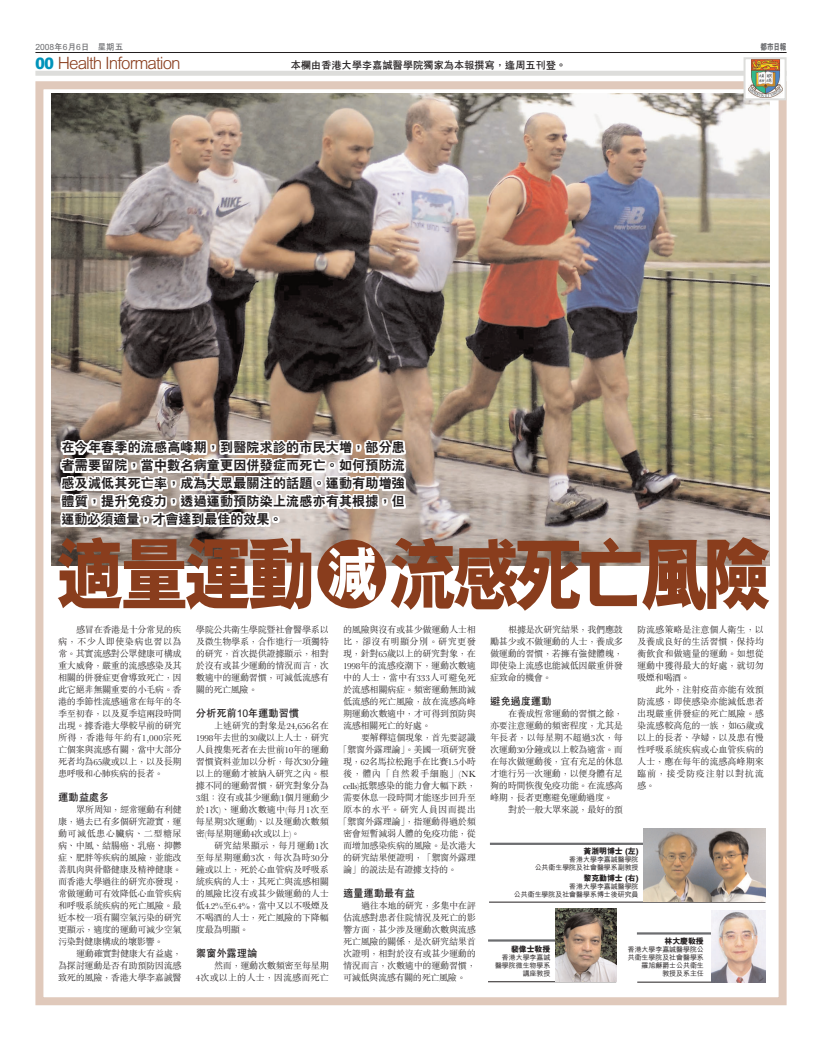
<style>
.page{position:relative;width:822px;height:1049px;background:#fff}
.page>*{position:absolute;margin:0;border:0;box-sizing:border-box;transform-origin:0 0}
.t1{font:800 80.3px "M Hei";letter-spacing:-.105em;color:#893d1d;scale:.87 1}
.t2{font:300 17px "M Hei";letter-spacing:-.055em;color:#893d1d}
.t3{font:800 13px/18px "C Hei 2";letter-spacing:.015em;color:#231f20;text-align:justify}
.t4{font:700 10.5px "C Hei 2";letter-spacing:-.03em;color:#231f20}
.t5{font:300 9.2px/12px "M Sung";letter-spacing:-.04em;color:#231f20;text-align:justify}
.t6{font:300 9.2px/12px "M Sung";letter-spacing:-.005em;color:#231f20;text-align:right}
.t7{font:300 9.2px "M Sung";letter-spacing:.05em;color:#231f20}
.t8{font:300 9.2px "M Sung";letter-spacing:.035em;color:#231f20}
.t9{font:800 8.6px "M Hei";color:#6c6d70;scale:.78 1}
.t10{font:700 8.5px "C Hei 2";color:#6c6d70}
.t11{font:800 8px "M Hei";letter-spacing:-.02em;color:#231f20}
.t12{font:500 7px/8px "M Hei";letter-spacing:-.01em;color:#231f20;text-align:right}
.s1{font-family:"Corpid Caps";font-weight:800;color:#0093ba}
.s2{font-size:60px;color:#fff}
</style>
<div class="page">
<div style="left:35px;top:71px;width:752px;height:5px;background:#dddddb"></div>
<hr style="left:35px;top:52px;width:752px;height:1px;background:#231f20">
<div style="left:35px;top:81px;width:752px;height:924px;border:8px solid #e0c9bb"></div>
<img style="left:51px;top:93px;width:719px;height:473px">
<div style="left:745px;top:58px;width:41px;height:41px;background:#fff"></div>
<img style="left:748px;top:60px;width:34px;height:37px">
<div style="left:744px;top:57px;width:43px;height:43px;border:2px solid #dddddb"></div>
<div style="left:317px;top:540px;width:69px;height:68px;background:#893d1d;border-radius:50%"></div>
<hr style="left:637px;top:982px;width:128px;height:1px;background:#231f20">
<hr style="left:488px;top:939px;width:129px;height:3px;background:#6c6d70">
<hr style="left:488px;top:982px;width:128px;height:1px;background:#231f20">
<img style="left:556px;top:908px;width:60px;height:74px">
<hr style="left:490px;top:843px;width:275px;height:2px;background:#6c6d70">
<hr style="left:489px;top:902px;width:276px;height:1px;background:#231f20">
<img style="left:644px;top:829px;width:122px;height:73px">
<hr style="left:637px;top:932px;width:128px;height:3px;background:#6c6d70">
<img style="left:711px;top:910px;width:54px;height:72px">
<p class="t10" style="left:35px;top:42px;width:89px">2008年6月6日　星期五</p>
<p class="t9" style="left:761px;top:42px;width:35px">都市日報</p>
<h2 class="t2" style="left:35px;top:53px;width:147px"><span class="s1">00</span> Health Information</h2>
<p class="t4" style="left:291px;top:60px;width:277px">本欄由香港大學李嘉誠醫學院獨家為本報撰寫，逢周五刊登。</p>
<h3 class="t3" style="left:62px;top:440px;width:345px">在今年春季的流感高峰期，到醫院求診的市民大增，部分患者需要留院，當中數名病童更因併發症而死亡。如何預防流感及減低其死亡率，成為大眾最關注的話題。運動有助增強體質，提升免疫力，透過運動預防染上流感亦有其根據，但運動必須適量，才會達到最佳的效果。</h3>
<h1 class="t1" style="left:56px;top:532px;width:826px">適量運動<span class="s2">減</span>流感死亡風險</h1>
<p class="t5" style="left:58px;top:624px;width:125px;text-indent:18px">感冒在香港是十分常見的疾病，不少人即使染病也習以為常。其實流感對公眾健康可構成重大威脅，嚴重的流感感染及其相關的併發症更會導致死亡，因此它絕非無關重要的小毛病。香港的季節性流感通常在每年的冬季至初春，以及夏季這兩段時間出現。據香港大學較早前的研究所得，香港每年約有1,000宗死亡個案與流感有關，當中大部分死者均為65歲或以上，以及長期患呼吸和心肺疾病的長者。</p>
<p class="t4" style="left:58px;top:792px;width:53px">運動益處多</p>
<p class="t5" style="left:58px;top:804px;width:125px;text-indent:18px">眾所周知，經常運動有利健康，過去已有多個研究證實，運動可減低患心臟病、二型糖尿病、中風、結腸癌、乳癌、抑鬱症、肥胖等疾病的風險，並能改善肌肉與骨骼健康及精神健康。而香港大學過往的研究亦發現，常做運動可有效降低心血管疾病和呼吸系統疾病的死亡風險。最近本校一項有關空氣污染的研究更顯示，適度的運動可減少空氣污染對健康構成的壞影響。</p>
<p class="t5" style="left:58px;top:948px;width:125px;text-indent:18px">運動確實對健康大有益處，為探討運動是否有助預防因流感致死的風險，香港大學李嘉誠醫</p>
<p class="t5" style="left:196px;top:624px;width:134px">學院公共衛生學院暨社會醫學系以及微生物學系，合作進行一項獨特的研究，首次提供證據顯示，相對於沒有或甚少運動的情況而言，次數適中的運動習慣，可減低流感有關的死亡風險。</p>
<p class="t4" style="left:196px;top:708px;width:105px">分析死前10年運動習慣</p>
<p class="t5" style="left:196px;top:720px;width:134px;text-indent:18px">上述研究的對象是24,656名在1998年去世的30歲以上人士，研究人員搜集死者在去世前10年的運動習慣資料並加以分析，每次30分鐘以上的運動才被納入研究之內。根據不同的運動習慣，研究對象分為3組：沒有或甚少運動(1個月運動少於1次)、運動次數適中(每月1次至每星期3次運動)、以及運動次數頻密(每星期運動4次或以上)。</p>
<p class="t5" style="left:196px;top:840px;width:134px;text-indent:18px">研究結果顯示，每月運動1次至每星期運動3次，每次為時30分鐘或以上，死於心血管病及呼吸系統疾病的人士，其死亡與流感相關的風險比沒有或甚少做運動的人士低4.2%至6.4%，當中又以不吸煙及不喝酒的人士，死亡風險的下降幅度最為明顯。</p>
<p class="t4" style="left:196px;top:948px;width:63px">禦窗外露理論</p>
<p class="t6" style="left:196px;top:960px;width:134px">然而，運動次數頻密至每星期<br>4次或以上的人士，因流感而死亡</p>
<p class="t5" style="left:343px;top:624px;width:134px">的風險與沒有或甚少做運動人士相比，卻沒有明顯分別。研究更發現，針對65歲以上的研究對象，在1998年的流感疫潮下，運動次數適中的人士，當中有333人可避免死於流感相關病症。頻密運動無助減低流感的死亡風險，故在流感高峰期運動次數適中，才可得到預防與流感相關死亡的好處。</p>
<p class="t5" style="left:361px;top:732px;width:116px">要解釋這個現象，首先要認識</p>
<p class="t5" style="left:338px;top:744px;width:139px">「禦窗外露理論」。美國一項研究發</p>
<p class="t5" style="left:343px;top:756px;width:134px">現，62名馬拉松跑手在比賽1.5小時</p>
<p class="t7" style="left:343px;top:769px;width:134px">後，體內「自然殺手細胞」(NK</p>
<p class="t5" style="left:343px;top:780px;width:134px">cells)抵禦感染的能力會大幅下跌，</p>
<p class="t5" style="left:343px;top:792px;width:134px">需要休息一段時間才能逐步回升至</p>
<p class="t8" style="left:343px;top:805px;width:134px">原本的水平。研究人員因而提出</p>
<p class="t5" style="left:338px;top:816px;width:139px">「禦窗外露理論」，指運動得過於頻</p>
<p class="t5" style="left:343px;top:828px;width:134px">密會短暫減弱人體的免疫功能，從</p>
<p class="t5" style="left:343px;top:840px;width:134px">而增加感染疾病的風險。是次港大</p>
<p class="t5" style="left:343px;top:852px;width:134px">的研究結果便證明，「禦窗外露理</p>
<p class="t5" style="left:343px;top:864px;width:116px">論」的說法是有證據支持的。</p>
<p class="t4" style="left:343px;top:888px;width:73px">適量運動最有益</p>
<p class="t5" style="left:343px;top:900px;width:134px;text-indent:18px">過往本地的研究，多集中在評估流感對患者住院情況及死亡的影響方面，甚少涉及運動次數與流感死亡風險的關係，是次研究結果首次證明，相對於沒有或甚少運動的情況而言，次數適中的運動習慣，可減低與流感有關的死亡風險。</p>
<p class="t5" style="left:490px;top:624px;width:134px;text-indent:18px">根據是次研究結果，我們應鼓勵甚少或不做運動的人士，養成多做運動的習慣，若擁有強健體魄，即使染上流感也能減低因嚴重併發症致命的機會。</p>
<p class="t4" style="left:490px;top:696px;width:63px">避免過度運動</p>
<p class="t5" style="left:490px;top:708px;width:134px;text-indent:18px">在養成恆常運動的習慣之餘，亦要注意運動的頻密程度，尤其是年長者，以每星期不超過3次，每次運動30分鐘或以上較為適當。而在每次做運動後，宜有充足的休息才進行另一次運動，以便身體有足夠的時間恢復免疫功能。在流感高峰期，長者更應避免運動過度。</p>
<p class="t5" style="left:508px;top:804px;width:116px">對於一般大眾來說，最好的預</p>
<p class="t5" style="left:637px;top:624px;width:128px">防流感策略是注意個人衛生，以及養成良好的生活習慣，保持均衡飲食和做適量的運動。如想從運動中獲得最大的好處，就切勿吸煙和喝酒。</p>
<p class="t5" style="left:637px;top:684px;width:128px;text-indent:18px">此外，注射疫苗亦能有效預防流感，即使感染亦能減低患者出現嚴重併發症的死亡風險。感染流感較高危的一族，如65歲或以上的長者、孕婦，以及患有慢性呼吸系統疾病或心血管疾病的人士，應在每年的流感高峰期來臨前，接受防疫注射以對抗流感。</p>
<p class="t11" style="left:583px;top:847px;width:57px">黃浙明博士 (左)</p>
<p class="t12" style="left:535px;top:856px;width:105px">香港大學李嘉誠醫學院<br>公共衛生學院及社會醫學系副教授</p>
<p class="t11" style="left:583px;top:874px;width:57px">黎克勤博士 (右)</p>
<p class="t12" style="left:514px;top:882px;width:126px">香港大學李嘉誠醫學院<br>公共衛生學院及社會醫學系博士後研究員</p>
<p class="t11" style="left:511px;top:944px;width:41px">裴偉士教授</p>
<p class="t12" style="left:495px;top:953px;width:57px">香港大學李嘉誠醫學院微生物學系講座教授</p>
<p class="t11" style="left:665px;top:937px;width:41px">林大慶教授</p>
<p class="t12" style="left:628px;top:946px;width:78px">香港大學李嘉誠醫學院公共衛生學院及社會醫學系羅旭龢爵士公共衛生<br>教授及系主任</p>
</div>
